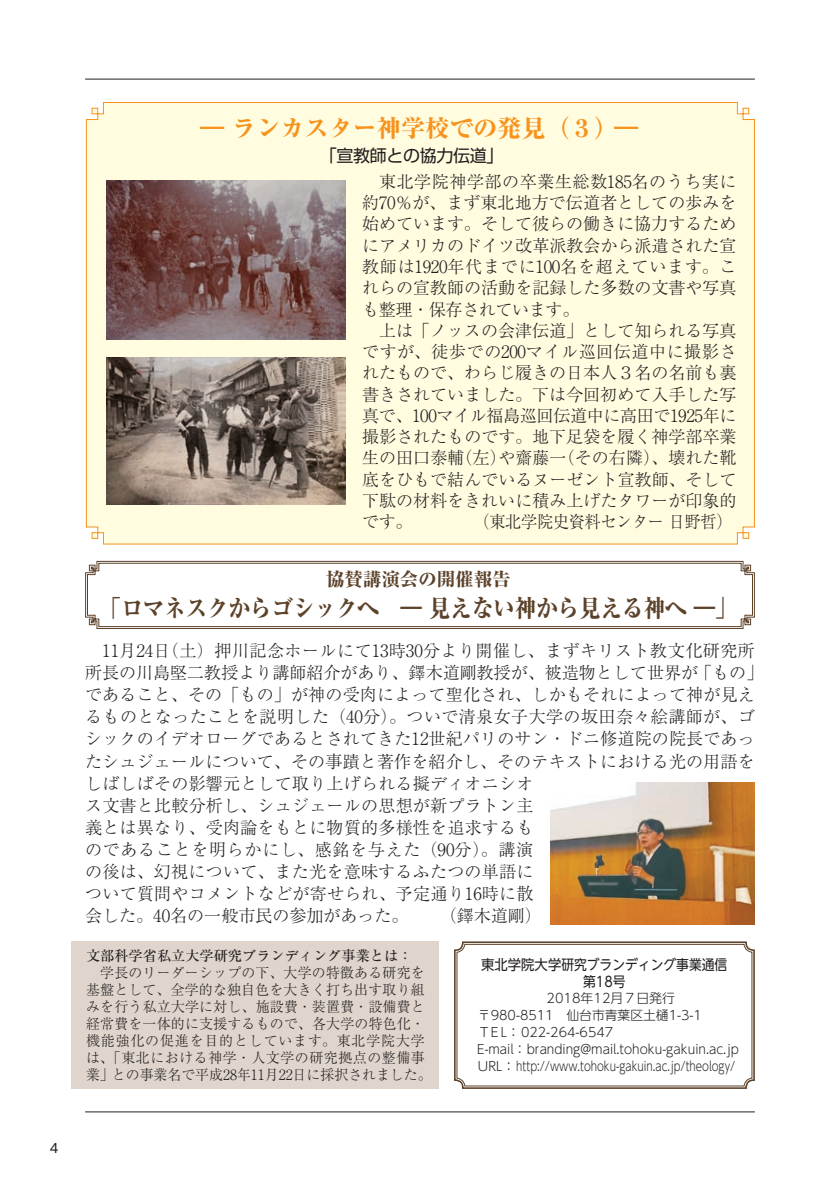
<style>
.page{position:relative;width:840px;height:1191px;background:#fff}
.page>*{position:absolute;margin:0;border:0;box-sizing:border-box;transform-origin:0 0}
.t1{font:800 24px "Ryumin Pr 6";color:#5c422a;scale:.89 1}
.t2{font:800 24px "Ryumin Pr 6";color:#f7931d}
.t3{font:800 18.4px "Ryumin Pr 6";color:#5c422a}
.t4{font:300 17px/21.2px "Ryumin Pr 6";letter-spacing:.01em;color:#231f20;text-align:justify}
.t5{font:300 17px "Ryumin Pr 6";letter-spacing:-.02em;color:#231f20;scale:.95 1}
.t6{font:17px "Shin Go Pr 6";letter-spacing:-.02em;color:#231f20}
.t7{font:300 14.2px/17px "Ryumin Pr 6";letter-spacing:.015em;color:#231f20}
.t8{font:14.2px/17px "UD Shin Go NT Pro";color:#231f20;text-align:center;scale:.94 1}
.t9{font:500 14.2px "Ryumin Pr 6";color:#231f20}
.t10{font:300 12.8px/17px "UD Shin Go NT Pro";color:#231f20}
.t11{font:12.8px "Gothic MB101 Pr 6";color:#231f20}
</style>
<div class="page">
<hr style="left:85px;top:1111px;width:669px;height:1px;background:#231f20">
<hr style="left:85px;top:79px;width:669px;height:1px;background:#231f20">
<svg style="left:454px;top:941px;width:301px;height:148px"></svg>
<div style="left:456px;top:944px;width:295px;height:142px;border:1px solid #5c422a;border-radius:8px"></div>
<div style="left:72px;top:941px;width:366px;height:148px;background:#dfd5cc"></div>
<div style="left:85px;top:102px;width:669px;height:443px;background:#fffce0"></div>
<svg style="left:85px;top:560px;width:669px;height:69px;background:#ac9f93"></svg>
<svg style="left:86px;top:562px;width:667px;height:65px"></svg>
<img style="left:107px;top:181px;width:238px;height:159px">
<img style="left:107px;top:357px;width:238px;height:148px">
<img style="left:550px;top:782px;width:204px;height:142px">
<p class="t11" style="left:50px;top:1137px;width:10px">4</p>
<h1 class="t2" style="left:200px;top:110px;width:439px">― ランカスター神学校での発見（３）―</h1>
<p class="t6" style="left:319px;top:142px;width:185px">「宣教師との協力伝道」</p>
<p class="t4" style="left:362px;top:170px;width:376px;text-indent:17px">東北学院神学部の卒業生総数185名のうち実に約70％が、まず東北地方で伝道者としての歩みを始めています。そして彼らの働きに協力するためにアメリカのドイツ改革派教会から派遣された宣教師は1920年代までに100名を超えています。これらの宣教師の活動を記録した多数の文書や写真も整理・保存されています。</p>
<p class="t4" style="left:362px;top:319px;width:376px;text-indent:17px">上は「ノッスの会津伝道」として知られる写真ですが、徒歩での200マイル巡回伝道中に撮影されたもので、わらじ履きの日本人３名の名前も裏書きされていました。下は今回初めて入手した写真で、100マイル福島巡回伝道中に高田で1925年に撮影されたものです。地下足袋を履く神学部卒業生の田口泰輔（左）や齋藤一（その右隣）、壊れた靴底をひもで結んでいるヌーゼント宣教師、そして下駄の材料をきれいに積み上げたタワーが印象的です。</p>
<p class="t5" style="left:473px;top:508px;width:274px">（東北学院史資料センター日野哲）</p>
<p class="t3" style="left:326px;top:565px;width:186px">協賛講演会の開催報告</p>
<h1 class="t1" style="left:100px;top:589px;width:716px">「ロマネスクからゴシックへ　― 見えない神から見える神へ ―」</h1>
<p class="t4" style="left:85px;top:638px;width:679px;line-height:22.2px;text-align:left;text-indent:17px">11月24日（土）押川記念ホールにて13時30分より開催し、まずキリスト教文化研究所所長の川島堅二教授より講師紹介があり、鐸木道剛教授が、被造物として世界が「もの」であること、その「もの」が神の受肉によって聖化され、しかもそれによって神が見えるものとなったことを説明した（40分）。ついで清泉女子大学の坂田奈々絵講師が、ゴシックのイデオローグであるとされてきた12世紀パリのサン・ドニ修道院の院長であったシュジェールについて、その事蹟と著作を紹介し、そのテキストにおける光の用語をしばしばその影響元として取り上げられる擬ディオニシオ<br>ス文書と比較分析し、シュジェールの思想が新プラトン主<br>義とは異なり、受肉論をもとに物質的多様性を追求するも<br>のであることを明らかにし、感銘を与えた（90分）。講演<br>の後は、幻視について、また光を意味するふたつの単語に<br>ついて質問やコメントなどが寄せられ、予定通り16時に散<br>会した。40名の一般市民の参加があった。</p>
<p class="t4" style="left:439px;top:904px;width:104px">（鐸木道剛）</p>
<p class="t8" style="left:481px;top:956px;width:263px">東北学院大学研究ブランディング事業通信第18号</p>
<p class="t10" style="left:465px;top:989px;width:275px;text-indent:68px">　2018年12月７日発行<br>　〒980-8511　仙台市青葉区土樋1-3-1<br>　 T E L： 022-264-6547<br>　E-mail： branding@mail.tohoku-gakuin.ac.jp　URL： http://www.tohoku-gakuin.ac.jp/theology/</p>
<p class="t9" style="left:86px;top:944px;width:327px">文部科学省私立大学研究ブランディング事業とは：</p>
<p class="t7" style="left:86px;top:963px;width:347px">　学長のリーダーシップの下、大学の特徴ある研究を基盤として、全学的な独自色を大きく打ち出す取り組みを行う私立大学に対し、施設費・装置費・設備費と経常費を一体的に支援するもので、各大学の特色化・機能強化の促進を目的としています。東北学院大学は、「東北における神学・人文学の研究拠点の整備事業」との事業名で平成28年11月22日に採択されました。</p>
</div>
